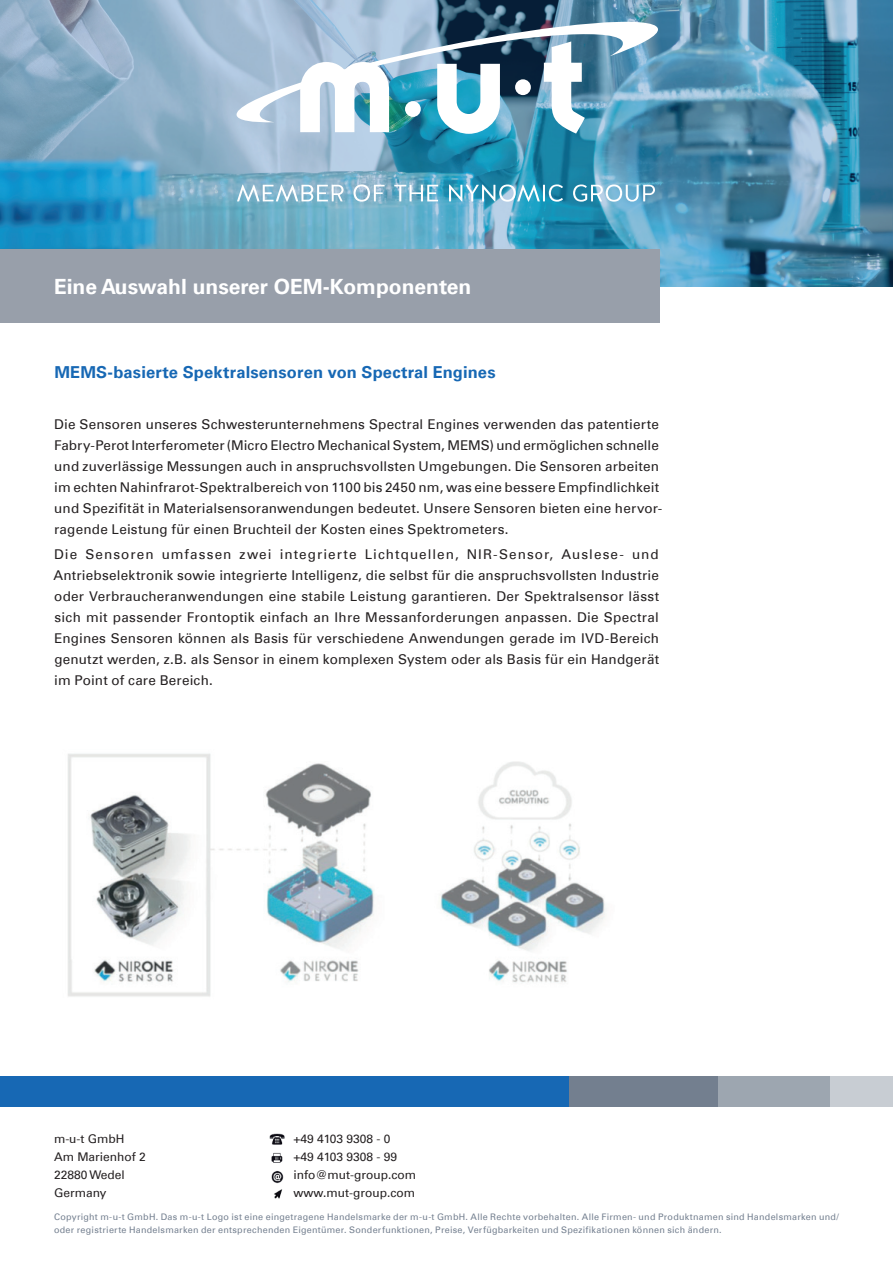
<style>
.page{position:relative;width:893px;height:1263px;background:#fff}
.page>*{position:absolute;margin:0;border:0;box-sizing:border-box;transform-origin:0 0}
.t1{font:700 21px "Univers Com 65";color:#fff}
.t2{font:700 16.5px "Univers Com 65";letter-spacing:.01em;color:#1768b4}
.t3{font:13.5px/21px "Univers Com 55 Roman";letter-spacing:.015em;color:#231f20}
.t4{font:12px/18px "Univers Com 55 Roman";color:#231f20}
.t5{font:9px/13.5px "Univers Com 55 Roman";letter-spacing:.03em;color:#737f8f}
</style>
<div class="page">
<svg style="left:0;top:0;width:893px;height:286px;background:#5d9bb9"></svg>
<svg style="left:237px;top:185px;width:106px;height:17px"></svg>
<svg style="left:354px;top:184px;width:31px;height:18px"></svg>
<svg style="left:394px;top:185px;width:44px;height:16px"></svg>
<svg style="left:449px;top:184px;width:114px;height:18px"></svg>
<svg style="left:573px;top:184px;width:82px;height:18px"></svg>
<svg style="left:300px;top:123px;width:89px;height:9px"></svg>
<svg style="left:437px;top:123px;width:63px;height:11px"></svg>
<svg style="left:544px;top:123px;width:41px;height:11px"></svg>
<svg style="left:234px;top:15px;width:425px;height:108px"></svg>
<div style="left:515px;top:79px;width:16px;height:16px;background:#fff;border-radius:50%"></div>
<div style="left:405px;top:101px;width:16px;height:16px;background:#fff;border-radius:50%"></div>
<div style="left:0;top:250px;width:659px;height:73px;background:#989faa"></div>
<img style="left:271px;top:1152px;width:12px;height:11px">
<img style="left:271px;top:1171px;width:13px;height:13px">
<img style="left:274px;top:1189px;width:9px;height:10px">
<img style="left:269px;top:1133px;width:16px;height:12px">
<div style="left:0;top:1076px;width:569px;height:30px;background:#1768b4"></div>
<div style="left:829px;top:1076px;width:64px;height:30px;background:#c8cdd3"></div>
<div style="left:718px;top:1076px;width:111px;height:30px;background:#9da6b0"></div>
<div style="left:569px;top:1076px;width:149px;height:30px;background:#737f8f"></div>
<img style="left:68px;top:753px;width:538px;height:244px">
<h1 class="t1" style="left:54px;top:274px;width:419px">Eine Auswahl unserer OEM-Komponenten</h1>
<p class="t2" style="left:54px;top:363px;width:443px">MEMS-basierte Spektralsensoren von Spectral Engines</p>
<p class="t3" style="left:54px;top:414px;width:610px">Die Sensoren unseres Schwesterunternehmens Spectral Engines verwenden das patentierte Fabry-Perot Interferometer (Micro Electro Mechanical System, MEMS) und ermöglichen schnelle und zuverlässige Messungen auch in anspruchsvollsten Umgebungen. Die Sensoren arbeiten im echten Nahinfrarot-Spektralbereich von 1100 bis 2450 nm, was eine bessere Empfindlichkeit und Spezifität in Materialsensoranwendungen bedeutet. Unsere Sensoren bieten eine hervor&shy;ragende Leistung für einen Bruchteil der Kosten eines Spektrometers.</p>
<p class="t3" style="left:53px;top:544px;width:607px;text-align:justify">Die Sensoren umfassen zwei integrierte Lichtquellen, NIR-Sensor, Auslese- und Antriebselektronik sowie integrierte Intelligenz, die selbst für die anspruchsvollsten Industrie oder Verbraucheranwendungen eine stabile Leistung garantieren. Der Spektralsensor lässt sich mit passender Frontoptik einfach an Ihre Messanforderungen anpassen. Die Spectral Engines Sensoren können als Basis für verschiedene Anwendungen gerade im IVD-Bereich genutzt werden, z.B. als Sensor in einem komplexen System oder als Basis für ein Handgerät im Point of care Bereich.</p>
<p class="t4" style="left:54px;top:1130px;width:93px">m-u-t GmbH<br>Am Marienhof 2<br>22880 Wedel<br>Germany</p>
<p class="t4" style="left:293px;top:1130px;width:124px">+49 4103 9308 - 0<br>+49 4103 9308 - 99 info@mut-group.com www.mut-group.com</p>
<p class="t5" style="left:54px;top:1210px;width:786px">Copyright m-u-t GmbH. Das m-u-t Logo ist eine eingetragene Handelsmarke der m-u-t GmbH. Alle Rechte vorbehalten. Alle Firmen- und Produktnamen sind Handelsmarken und/ oder registrierte Handelsmarken der entsprechenden Eigentümer. Sonderfunktionen, Preise, Verfügbarkeiten und Spezifikationen können sich ändern.</p>
</div>
